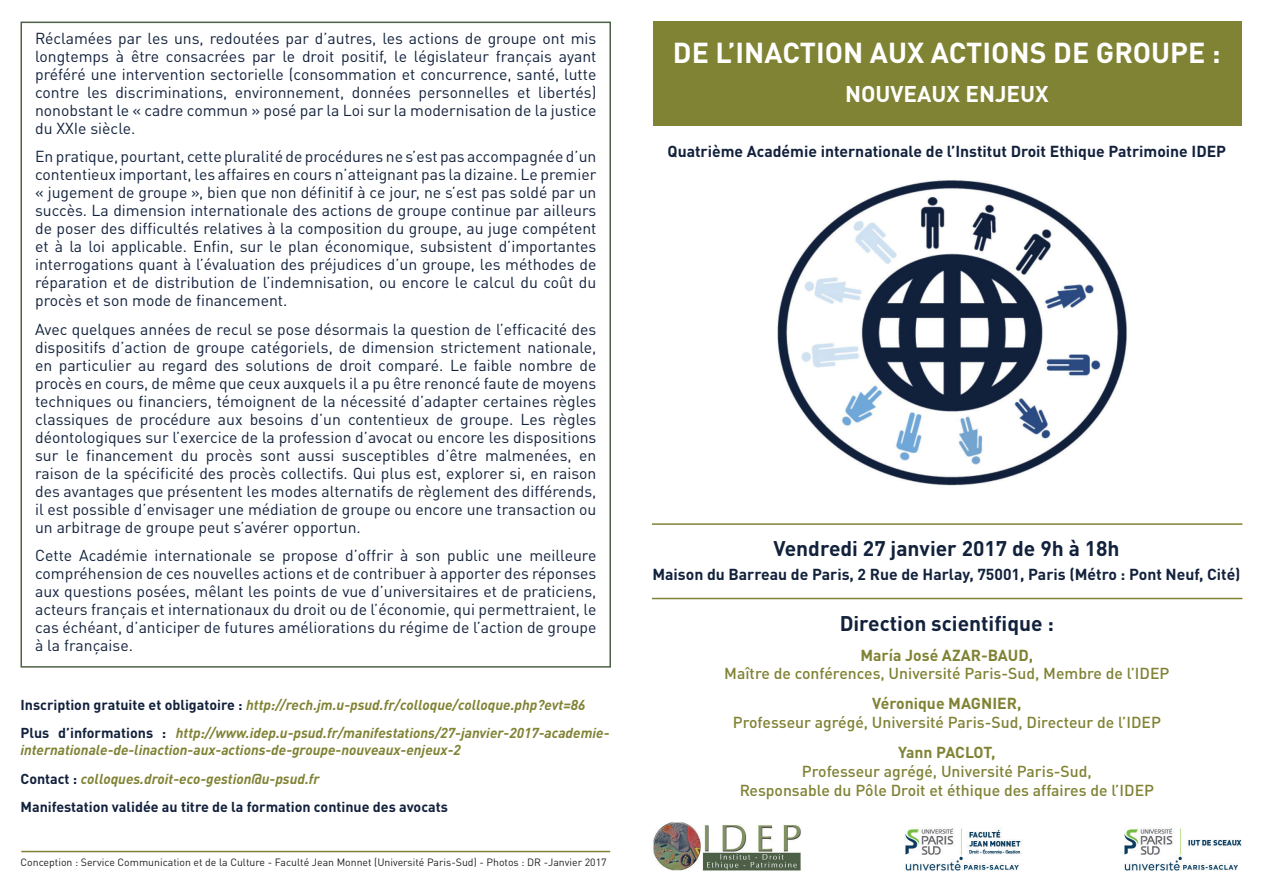
<style>
.page{position:relative;width:1263px;height:893px;background:#fff}
.page>*{position:absolute;margin:0;border:0;box-sizing:border-box;transform-origin:0 0}
.t1{font:700 28.5px "DINOT";color:#fff}
.t2{font:700 22.5px "DINOT";color:#fff}
.t3{font:700 21px "DINOT";color:#12213c}
.t4{font:15.75px/18px "DINOT";color:#12213c;text-align:justify}
.t5{font:500 15.75px "DINOT";color:#808234}
.t6{font:700 15.75px "DINOT";color:#12213c}
.t7{font:700 15.75px "DINOT";color:#808234}
.t8{font:italic 700 14.25px/17.1px "DINOT";color:#808234}
.t9{font:700 14.25px "DINOT";color:#12213c}
.t10{font:10.5px "DINOT";color:#231f20}
.s1{font-style:normal;color:#12213c}
</style>
<div class="page">
<div style="left:653px;top:21px;width:589px;height:104px;background:#808234"></div>
<hr style="left:652px;top:523px;width:590px;height:2px;background:#808234">
<hr style="left:652px;top:598px;width:590px;height:1px;background:#808234">
<img style="left:653px;top:822px;width:148px;height:49px">
<img style="left:905px;top:828px;width:116px;height:43px">
<img style="left:1125px;top:828px;width:117px;height:43px">
<hr style="left:21px;top:851px;width:589px;height:1px;background:#808234">
<img style="left:777px;top:180px;width:350px;height:306px">
<p class="t4" style="left:35px;top:29px;width:563px">Réclamées par les uns, redoutées par d’autres, les actions de groupe ont mis longtemps à être consacrées par le droit positif, le législateur français ayant préféré une intervention sectorielle (consommation et concurrence, santé, lutte contre les discriminations, environnement, données personnelles et libertés) nonobstant le « cadre commun » posé par la Loi sur la modernisation de la justice du XXIe siècle.</p>
<p class="t4" style="left:35px;top:147px;width:563px">En pratique, pourtant, cette pluralité de procédures ne s’est pas accompagnée d’un contentieux important, les affaires en cours n’atteignant pas la dizaine. Le premier « jugement de groupe », bien que non définitif à ce jour, ne s’est pas soldé par un succès. La dimension internationale des actions de groupe continue par ailleurs de poser des difficultés relatives à la composition du groupe, au juge compétent et à la loi applicable. Enfin, sur le plan économique, subsistent d’importantes interrogations quant à l’évaluation des préjudices d’un groupe, les méthodes de réparation et de distribution de l’indemnisation, ou encore le calcul du coût du procès et son mode de financement.</p>
<p class="t4" style="left:35px;top:320px;width:563px">Avec quelques années de recul se pose désormais la question de l’efficacité des dispositifs d’action de groupe catégoriels, de dimension strictement nationale, en particulier au regard des solutions de droit comparé. Le faible nombre de procès en cours, de même que ceux auxquels il a pu être renoncé faute de moyens techniques ou financiers, témoignent de la nécessité d’adapter certaines règles classiques de procédure aux besoins d’un contentieux de groupe. Les règles déontologiques sur l’exercice de la profession d’avocat ou encore les dispositions sur le financement du procès sont aussi susceptibles d’être malmenées, en raison de la spécificité des procès collectifs. Qui plus est, explorer si, en raison des avantages que présentent les modes alternatifs de règlement des différends, il est possible d’envisager une médiation de groupe ou encore une transaction ou un arbitrage de groupe peut s’avérer opportun.</p>
<p class="t4" style="left:35px;top:546px;width:563px">Cette Académie internationale se propose d’offrir à son public une meilleure compréhension de ces nouvelles actions et de contribuer à apporter des réponses aux questions posées, mêlant les points de vue d’universitaires et de praticiens, acteurs français et internationaux du droit ou de l’économie, qui permettraient, le cas échéant, d’anticiper de futures améliorations du régime de l’action de groupe à la française.</p>
<p class="t8" style="left:21px;top:696px;width:566px"><span class="s1">Inscription gratuite et obligatoire :</span> http://rech.jm.u-psud.fr/colloque/colloque.php?evt=86</p>
<p class="t8" style="left:21px;top:724px;width:590px"><span class="s1">Plus d’informations :</span> http://www.idep.u-psud.fr/manifestations/27-janvier-2017-academie&shy;internationale-de-linaction-aux-actions-de-groupe-nouveaux-enjeux-2</p>
<p class="t8" style="left:21px;top:770px;width:301px"><span class="s1">Contact :</span> colloques.droit-eco-gestion@u-psud.fr</p>
<p class="t9" style="left:21px;top:798px;width:429px">Manifestation validée au titre de la formation continue des avocats</p>
<p class="t10" style="left:21px;top:856px;width:588px">Conception : Service Communication et de la Culture - Faculté Jean Monnet (Université Paris-Sud) - Photos : DR -Janvier 2017</p>
<p class="t1" style="left:673px;top:34px;width:549px">DE L’INACTION AUX ACTIONS DE GROUPE :</p>
<p class="t2" style="left:845px;top:79px;width:205px">NOUVEAUX ENJEUX</p>
<p class="t6" style="left:667px;top:141px;width:560px">Quatrième Académie internationale de l’Institut Droit Ethique Patrimoine IDEP</p>
<p class="t3" style="left:773px;top:535px;width:348px">Vendredi 27 janvier 2017 de 9h à 18h</p>
<p class="t6" style="left:652px;top:564px;width:590px">Maison du Barreau de Paris, 2 Rue de Harlay, 75001, Paris (Métro : Pont Neuf, Cité)</p>
<p class="t3" style="left:840px;top:609px;width:216px">Direction scientifique :</p>
<p class="t7" style="left:860px;top:644px;width:174px">María José AZAR-BAUD,</p>
<p class="t5" style="left:724px;top:664px;width:447px">Maître de conférences, Université Paris-Sud, Membre de l’IDEP</p>
<p class="t7" style="left:872px;top:693px;width:151px">Véronique MAGNIER,</p>
<p class="t5" style="left:733px;top:713px;width:430px">Professeur agrégé, Université Paris-Sud, Directeur de l’IDEP</p>
<p class="t7" style="left:898px;top:742px;width:99px">Yann PACLOT,</p>
<p class="t5" style="left:802px;top:761px;width:291px">Professeur agrégé, Université Paris-Sud,</p>
<p class="t5" style="left:740px;top:780px;width:416px">Responsable du Pôle Droit et éthique des affaires de l’IDEP</p>
</div>
